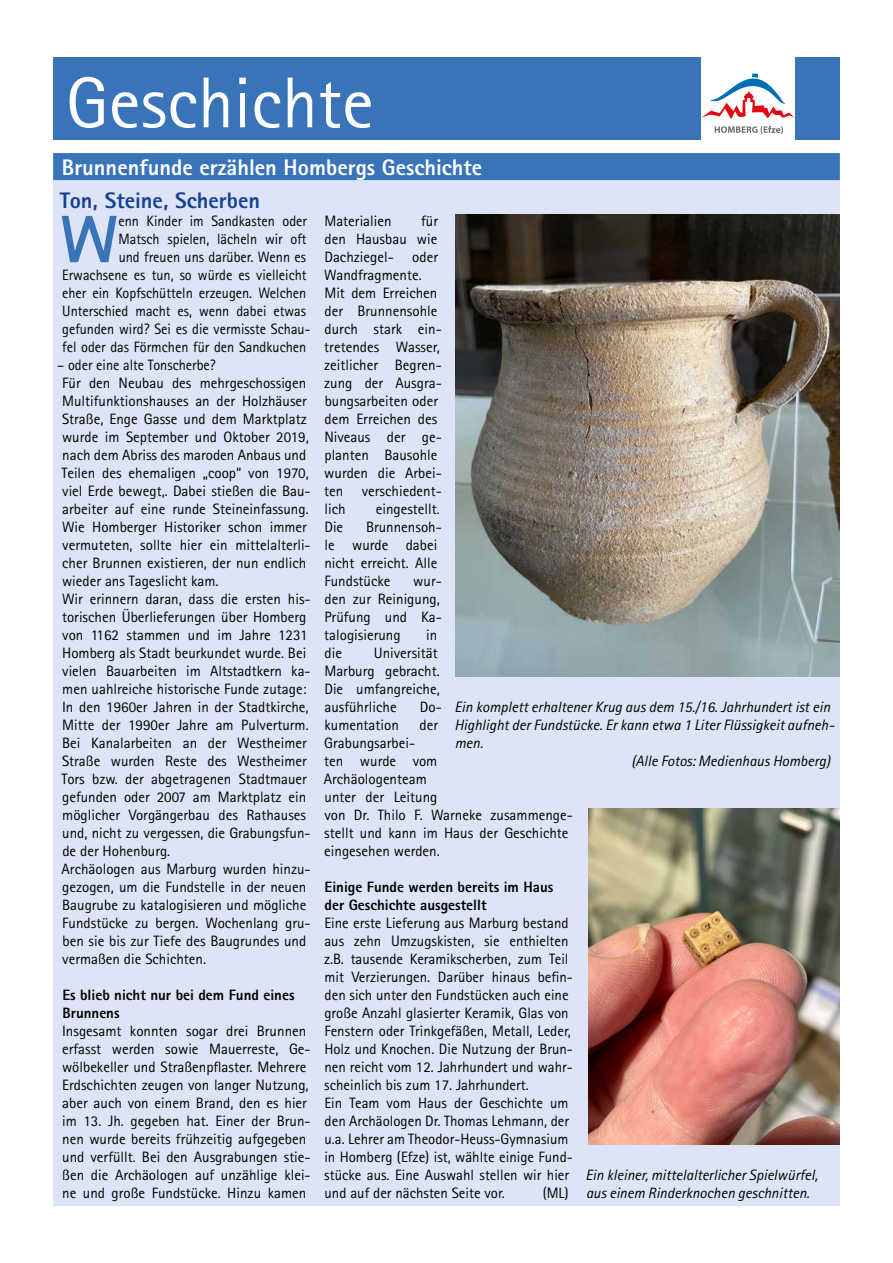
<style>
.page{position:relative;width:893px;height:1263px;background:#fff}
.page>*{position:absolute;margin:0;border:0;box-sizing:border-box;transform-origin:0 0}
.t1{font:72px "Rotis Sans Serif";color:#fff}
.t2{font:800 67.2px "Rotis Sans Serif";color:#3974b9;scale:.95 1}
.t3{font:800 22.5px "Rotis Sans Serif";color:#fff}
.t4{font:800 22.5px "Rotis Sans Serif";color:#164194}
.t5{font:15px/18px "Rotis Sans Serif";color:#000}
.t6{font:15px/18px "Rotis Sans Serif";color:#000;text-align:right;scale:.95 1}
.t7{font:italic 15px/18px "Rotis Sans Serif";color:#000}
.t8{font:800 15px/18px "Rotis Sans Serif";color:#000}
</style>
<div class="page">
<div style="left:53px;top:57px;width:787px;height:83px;background:#3974b9"></div>
<div style="left:53px;top:153px;width:787px;height:1052px;background:#dce4f5"></div>
<div style="left:53px;top:153px;width:787px;height:27px;background:#3974b9"></div>
<img style="left:589px;top:809px;width:251px;height:335px">
<img style="left:455px;top:215px;width:385px;height:461px">
<div style="left:701px;top:57px;width:94px;height:94px;background:#fff"></div>
<svg style="left:715px;top:126px;width:68px;height:8px"></svg>
<svg style="left:701px;top:74px;width:94px;height:45px"></svg>
<h1 class="t1" style="left:66px;top:60px;width:309px">Geschichte</h1>
<h3 class="t3" style="left:62px;top:153px;width:422px">Brunnenfunde erzählen Hombergs Geschichte</h3>
<h3 class="t4" style="left:60px;top:186px;width:202px">Ton, Steine, Scherben</h3>
<h2 class="t2" style="left:60px;top:197px;width:62px">W</h2>
<p class="t6" style="left:62px;top:212px;width:263px">enn Kinder im Sandkasten oder<br>Matsch spielen, lächeln wir oft<br>und freuen uns darüber. Wenn es Erwachsene es tun, so würde es vielleicht eher ein Kopfschütteln erzeugen. Welchen Unterschied macht es, wenn dabei etwas gefunden wird? Sei es die vermisste Schau&shy;fel oder das Förmchen für den Sandkuchen</p>
<p class="t6" style="left:57px;top:356px;width:268px;text-align:left">– oder eine alte Tonscherbe?<br>Für den Neubau des mehrgeschossigen Multifunktionshauses an der Holzhäuser Straße, Enge Gasse und dem Marktplatz wurde im September und Oktober 2019, nach dem Abriss des maroden Anbaus und Teilen des ehemaligen „coop“ von 1970, viel Erde bewegt,. Dabei stießen die Bau&shy;arbeiter auf eine runde Steineinfassung.<br>Wie Homberger Historiker schon immer vermuteten, sollte hier ein mittelalterli&shy;cher Brunnen existieren, der nun endlich wieder ans Tageslicht kam.<br>Wir erinnern daran, dass die ersten his&shy;torischen Überlieferungen über Homberg von 1162 stammen und im Jahre 1231<br>Homberg als Stadt beurkundet wurde. Bei vielen Bauarbeiten im Altstadtkern ka&shy;men uahlreiche historische Funde zutage:<br>In den 1960er Jahren in der Stadtkirche, Mitte der 1990er Jahre am Pulverturm.<br>Bei Kanalarbeiten an der Westheimer Straße wurden Reste des Westheimer Tors bzw. der abgetragenen Stadtmauer gefunden oder 2007 am Marktplatz ein möglicher Vorgängerbau des Rathauses und, nicht zu vergessen, die Grabungsfun&shy;de der Hohenburg.<br>Archäologen aus Marburg wurden hinzu&shy;gezogen, um die Fundstelle in der neuen Baugrube zu katalogisieren und mögliche Fundstücke zu bergen. Wochenlang gru&shy;ben sie bis zur Tiefe des Baugrundes und vermaßen die Schichten.</p>
<p class="t8" style="left:62px;top:986px;width:234px">Es blieb nicht nur bei dem Fund eines<br>Brunnens</p>
<p class="t5" style="left:62px;top:1022px;width:250px">Insgesamt konnten sogar drei Brunnen erfasst werden sowie Mauerreste, Ge&shy;wölbekeller und Straßenpflaster. Mehrere Erdschichten zeugen von langer Nutzung, aber auch von einem Brand, den es hier im 13. Jh. gegeben hat. Einer der Brun&shy;nen wurde bereits frühzeitig aufgegeben und verfüllt. Bei den Ausgrabungen stie&shy;ßen die Archäologen auf unzählige klei&shy;ne und große Fundstücke. Hinzu kamen</p>
<p class="t5" style="left:324px;top:212px;width:119px;text-indent:97px">für den Hausbau wie<br>Dachziegel- oder<br>Wandfragmente.<br>Mit dem Erreichen der Brunnensohle durch stark ein&shy;tretendes Wasser, zeitlicher Begren&shy;zung der Ausgra&shy;bungsarbeiten oder dem Erreichen des<br>Niveaus der ge&shy;planten Bausohle wurden die Arbei&shy;ten verschiedent&shy;lich</p>
<p class="t5" style="left:324px;top:212px;width:69px">Materialien</p>
<p class="t5" style="left:376px;top:500px;width:66px">eingestellt.</p>
<p class="t5" style="left:324px;top:518px;width:119px;text-indent:42px">Brunnensoh&shy;le wurde dabei nicht erreicht. Alle<br>Fundstücke</p>
<p class="t5" style="left:324px;top:518px;width:20px">Die</p>
<p class="t5" style="left:324px;top:572px;width:119px;text-indent:89px">wur&shy;den zur Reinigung,<br>Prüfung und Ka&shy;talogisierung</p>
<p class="t5" style="left:426px;top:626px;width:13px">in</p>
<p class="t5" style="left:324px;top:644px;width:117px;text-indent:49px">Universität<br>Marburg gebracht.<br>Die umfangreiche, ausführliche</p>
<p class="t5" style="left:325px;top:644px;width:19px">die</p>
<p class="t7" style="left:454px;top:698px;width:377px">Ein komplett erhaltener Krug aus dem 15./16. Jahrhundert ist ein</p>
<p class="t7" style="left:454px;top:716px;width:382px">Highlight der Fundstücke. Er kann etwa 1 Liter Flüssigkeit aufneh-</p>
<p class="t7" style="left:455px;top:734px;width:30px">men.</p>
<p class="t7" style="left:631px;top:752px;width:200px">(Alle Fotos: Medienhaus Homberg)</p>
<p class="t5" style="left:420px;top:698px;width:23px">Do-</p>
<p class="t5" style="left:324px;top:716px;width:76px">kumentation</p>
<p class="t5" style="left:419px;top:716px;width:20px">der</p>
<p class="t5" style="left:324px;top:734px;width:251px">Grabungsarbei-<br>ten wurde vom<br>Archäologenteam<br>unter der Leitung<br>von Dr. Thilo F. Warneke zusammenge&shy;stellt und kann im Haus der Geschichte eingesehen werden.</p>
<p class="t8" style="left:325px;top:878px;width:230px">Einige Funde werden bereits im Haus der Geschichte ausgestellt</p>
<p class="t5" style="left:324px;top:914px;width:250px">Eine erste Lieferung aus Marburg bestand aus zehn Umzugskisten, sie enthielten z.B. tausende Keramikscherben, zum Teil mit Verzierungen. Darüber hinaus befin&shy;den sich unter den Fundstücken auch eine große Anzahl glasierter Keramik, Glas von Fenstern oder Trinkgefäßen, Metall, Leder, Holz und Knochen. Die Nutzung der Brun&shy;nen reicht vom 12. Jahrhundert und wahr&shy;scheinlich bis zum 17. Jahrhundert.<br>Ein Team vom Haus der Geschichte um den Archäologen Dr. Thomas Lehmann, der u.a. Lehrer am Theodor-Heuss-Gymnasium in Homberg (Efze) ist, wählte einige Fund&shy;stücke aus. Eine Auswahl stellen wir hier und auf der nächsten Seite vor.</p>
<p class="t7" style="left:586px;top:1166px;width:234px">Ein kleiner, mittelalterlicher Spielwürfel, aus einem Rinderknochen geschnitten.</p>
<p class="t5" style="left:543px;top:1184px;width:28px">(ML)</p>
</div>
